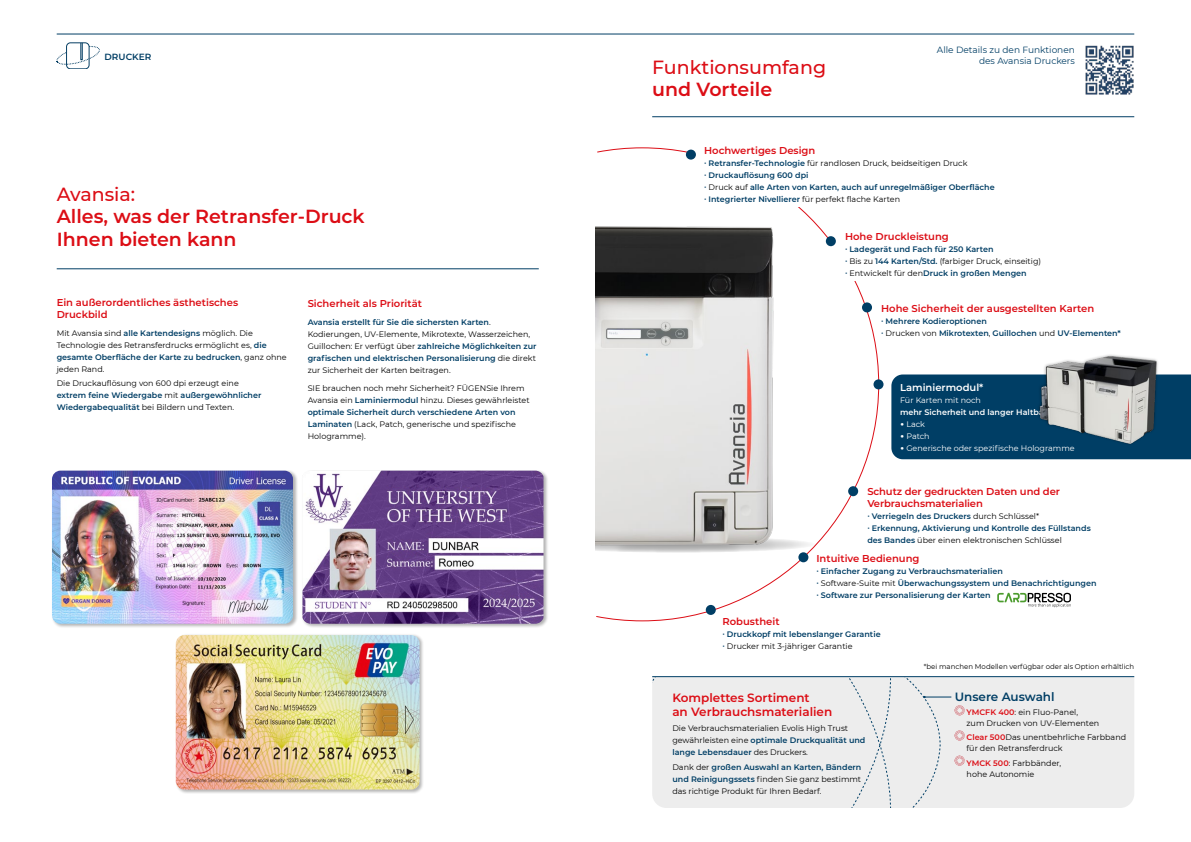
<style>
.page{position:relative;width:1191px;height:842px;background:#fff}
.page>*{position:absolute;margin:0;border:0;box-sizing:border-box;transform-origin:0 0}
.t1{font:600 19px/22.8px "Montserrat";color:#dc0d15}
.t2{font:500 19px "Montserrat";color:#dc0d15}
.t3{font:600 12px/14px "Montserrat";color:#dc0d15}
.t4{font:600 12px "Montserrat";color:#003e65}
.t5{font:600 10px/12px "Montserrat";color:#dc0d15}
.t6{font:600 10px "Montserrat";color:#fff}
.t7{font:9px/10.8px "Montserrat";color:#003e65;text-align:right}
.t8{font:600 9px "Montserrat";color:#003e65}
.t9{font:8px/12px "Montserrat";color:#000}
.t10{font:600 8px/12px "Montserrat";color:#003e65}
.t11{font:8px "Montserrat";color:#fff}
.t12{font:600 8px "Montserrat";color:#fff}
.t13{font:7px "Montserrat";color:#000}
.s1{font-weight:600;color:#003e65}
.s2{font-weight:400;color:#000}
.s3{font-family:"DINOT"}
.s4{font-weight:600;color:#dc0d15}
</style>
<div class="page">
<svg style="left:596px;top:147px;width:283px;height:475px"></svg>
<div style="left:965px;top:677px;width:169px;height:131px;background:#ededed"></div>
<hr style="left:57px;top:34px;width:1077px;height:1px;background:#003e65">
<hr style="left:57px;top:269px;width:482px;height:1px;background:#003e65">
<hr style="left:652px;top:116px;width:482px;height:1px;background:#003e65">
<div style="left:690px;top:145px;width:444px;height:62px;background:#fff"></div>
<div style="left:831px;top:231px;width:303px;height:50px;background:#fff"></div>
<div style="left:891px;top:374px;width:300px;height:85px;background:#003e65"></div>
<img style="left:1035px;top:354px;width:126px;height:91px">
<svg style="left:997px;top:593px;width:74px;height:14px"></svg>
<div style="left:652px;top:677px;width:313px;height:131px;background:#ededed"></div>
<hr style="left:652px;top:676px;width:482px;height:1px;background:#003e65">
<div style="left:873px;top:379px;width:10px;height:10px;background:#003e65;border-radius:50%"></div>
<div style="left:848px;top:486px;width:10px;height:10px;background:#003e65;border-radius:50%"></div>
<div style="left:798px;top:552px;width:10px;height:10px;background:#003e65;border-radius:50%"></div>
<div style="left:706px;top:605px;width:10px;height:10px;background:#003e65;border-radius:50%"></div>
<div style="left:862px;top:302px;width:10px;height:10px;background:#003e65;border-radius:50%"></div>
<div style="left:826px;top:236px;width:10px;height:10px;background:#003e65;border-radius:50%"></div>
<div style="left:686px;top:150px;width:10px;height:10px;background:#003e65;border-radius:50%"></div>
<div style="left:66px;top:43px;width:23px;height:26px;border:1px solid #063f64;border-radius:4px"></div>
<div style="left:80px;top:43px;width:3px;height:17px;border:1px solid #063f64"></div>
<svg style="left:57px;top:46px;width:43px;height:20px"></svg>
<img style="left:1085px;top:45px;width:49px;height:50px">
<svg style="left:805px;top:536px;width:13px;height:17px"></svg>
<img style="left:595px;top:198px;width:210px;height:375px">
<div style="left:51px;top:470px;width:247px;height:158px;background:#000;opacity:.3"></div>
<img style="left:52px;top:471px;width:241px;height:153px">
<div style="left:302px;top:470px;width:247px;height:158px;background:#000;opacity:.3"></div>
<img style="left:302px;top:471px;width:241px;height:153px">
<div style="left:175px;top:634px;width:249px;height:160px;background:#000;opacity:.3"></div>
<img style="left:176px;top:635px;width:243px;height:154px">
<p class="t8" style="left:105px;top:50px;width:48px">DRUCKER</p>
<p class="t7" style="left:937px;top:44px;width:139px">Alle Details zu den Funktionen des Avansia Druckers</p>
<h1 class="t2" style="left:652px;top:54px;width:175px">Funktionsumfang</h1>
<h1 class="t1" style="left:652px;top:77px;width:122px">und Vorteile</h1>
<h1 class="t2" style="left:57px;top:181px;width:80px">Avansia:</h1>
<h1 class="t1" style="left:57px;top:204px;width:309px">Alles, was der Retransfer-Druck<br>Ihnen bieten kann</h1>
<p class="t5" style="left:57px;top:296px;width:183px">Ein außerordentliches ästhetisches<br>Druckbild</p>
<p class="t9" style="left:57px;top:326px;width:231px">Mit Avansia sind <span class="s1">alle Kartendesigns</span> möglich. Die Technologie des Retransferdrucks ermöglicht es, <span class="s1">die gesamte Oberfläche der Karte zu bedrucken</span>, ganz ohne jeden Rand.</p>
<p class="t9" style="left:57px;top:377px;width:206px">Die Druckauflösung von 600 dpi erzeugt eine <span class="s1">extrem feine Wiedergabe</span> mit <span class="s1">außergewöhnlicher<br>Wiedergabequalität</span> bei Bildern und Texten.</p>
<p class="t5" style="left:308px;top:297px;width:116px">Sicherheit als Priorität</p>
<p class="t9" style="left:308px;top:316px;width:230px"><span class="s1">Avansia erstellt für Sie die sichersten Karten</span>.<br>Kodierungen, UV-Elemente, Mikrotexte, Wasserzeichen, Guillochen: Er verfügt über <span class="s1">zahlreiche Möglichkeiten zur grafischen und elektrischen Personalisierung</span> die direkt zur Sicherheit der Karten beitragen.</p>
<p class="t9" style="left:308px;top:381px;width:223px">SIE brauchen noch mehr Sicherheit? FÜGENSie Ihrem Avansia ein <span class="s1">Laminiermodul</span> hinzu. Dieses gewährleistet <span class="s1">optimale Sicherheit durch verschiedene Arten von Laminaten</span> (Lack, Patch, generische und spezifische Hologramme).</p>
<p class="t5" style="left:704px;top:144px;width:113px">Hochwertiges Design</p>
<p class="t10" style="left:704px;top:157px;width:292px">∙ Retransfer-Technologie <span class="s2">für randlosen Druck, beidseitigen Druck<br></span>∙ Druckauflösung 600 dpi<br>∙ <span class="s2">Druck auf</span> alle Arten von Karten, auch auf unregelmäßiger Oberfläche ∙ Integrierter Nivellierer <span class="s2">für perfekt flache Karten</span></p>
<p class="t5" style="left:845px;top:230px;width:105px">Hohe Druckleistung</p>
<p class="t10" style="left:845px;top:243px;width:198px">∙ Ladegerät und Fach für 250 Karten<br>∙ <span class="s2">Bis zu</span> 144 Karten/Std. <span class="s2">(farbiger Druck, einseitig) </span>∙ <span class="s2">Entwickelt für den</span>Druck in großen Mengen</p>
<p class="t5" style="left:881px;top:302px;width:214px">Hohe Sicherheit der ausgestellten Karten</p>
<p class="t10" style="left:881px;top:315px;width:241px">∙ Mehrere Kodieroptionen<br>∙ <span class="s2">Drucken von</span> Mikrotexten<span class="s2">,</span> Guillochen <span class="s2">und</span> UV-Elementen*</p>
<p class="t6" style="left:900px;top:380px;width:85px">Laminiermodul*</p>
<p class="t11" style="left:900px;top:394px;width:82px">Für Karten mit noch</p>
<p class="t12" style="left:900px;top:406px;width:166px">mehr Sicherheit und langer Haltbarkeit.</p>
<p class="t11" style="left:900px;top:418px;width:27px"><span class="s3">•</span> Lack</p>
<p class="t11" style="left:900px;top:430px;width:31px"><span class="s3">•</span> Patch</p>
<p class="t11" style="left:900px;top:442px;width:176px"><span class="s3">•</span> Generische oder spezifische Hologramme</p>
<p class="t5" style="left:867px;top:485px;width:194px">Schutz der gedruckten Daten und der<br>Verbrauchsmaterialien</p>
<p class="t10" style="left:867px;top:510px;width:225px">∙ Verriegeln des Druckers <span class="s2">durch Schlüssel*<br></span>∙ Erkennung, Aktivierung und Kontrolle des Füllstands des Bandes <span class="s2">über einen elektronischen Schlüssel</span></p>
<p class="t5" style="left:816px;top:552px;width:105px">Intuitive Bedienung</p>
<p class="t10" style="left:816px;top:565px;width:282px">∙ Einfacher Zugang zu Verbrauchsmaterialien<br>∙ <span class="s2">Software-Suite mit</span> Überwachungssystem und Benachrichtigungen ∙ Software zur Personalisierung der Karten</p>
<p class="t5" style="left:722px;top:615px;width:59px">Robustheit</p>
<p class="t10" style="left:722px;top:627px;width:160px">∙ Druckkopf mit lebenslanger Garantie ∙ <span class="s2">Drucker mit 3-jähriger Garantie</span></p>
<h2 class="t3" style="left:672px;top:690px;width:161px">Komplettes Sortiment<br>an Verbrauchsmaterialien</h2>
<p class="t9" style="left:672px;top:721px;width:195px">Die Verbrauchsmaterialien Evolis High Trust gewährleisten eine <span class="s1">optimale Druckqualität und lange Lebensdauer</span> des Druckers.</p>
<p class="t9" style="left:672px;top:760px;width:191px;text-align:justify">Dank der <span class="s1">großen Auswahl an Karten, Bändern und Reinigungssets</span> finden Sie ganz bestimmt das richtige Produkt für Ihren Bedarf.</p>
<p class="t13" style="left:923px;top:662px;width:212px">*bei manchen Modellen verfügbar oder als Option erhältlich</p>
<h2 class="t4" style="left:954px;top:688px;width:101px">Unsere Auswahl</h2>
<p class="t9" style="left:966px;top:707px;width:134px;line-height:11px"><span class="s4">YMCFK 400</span>: ein Fluo-Panel,<br>zum Drucken von UV-Elementen</p>
<p class="t9" style="left:966px;top:732px;width:161px;line-height:11px"><span class="s4">Clear 500</span>Das unentbehrliche Farbband für den Retransferdruck</p>
<p class="t9" style="left:966px;top:757px;width:96px;line-height:11px"><span class="s4">YMCK 500</span>: Farbbänder, hohe Autonomie</p>
</div>
